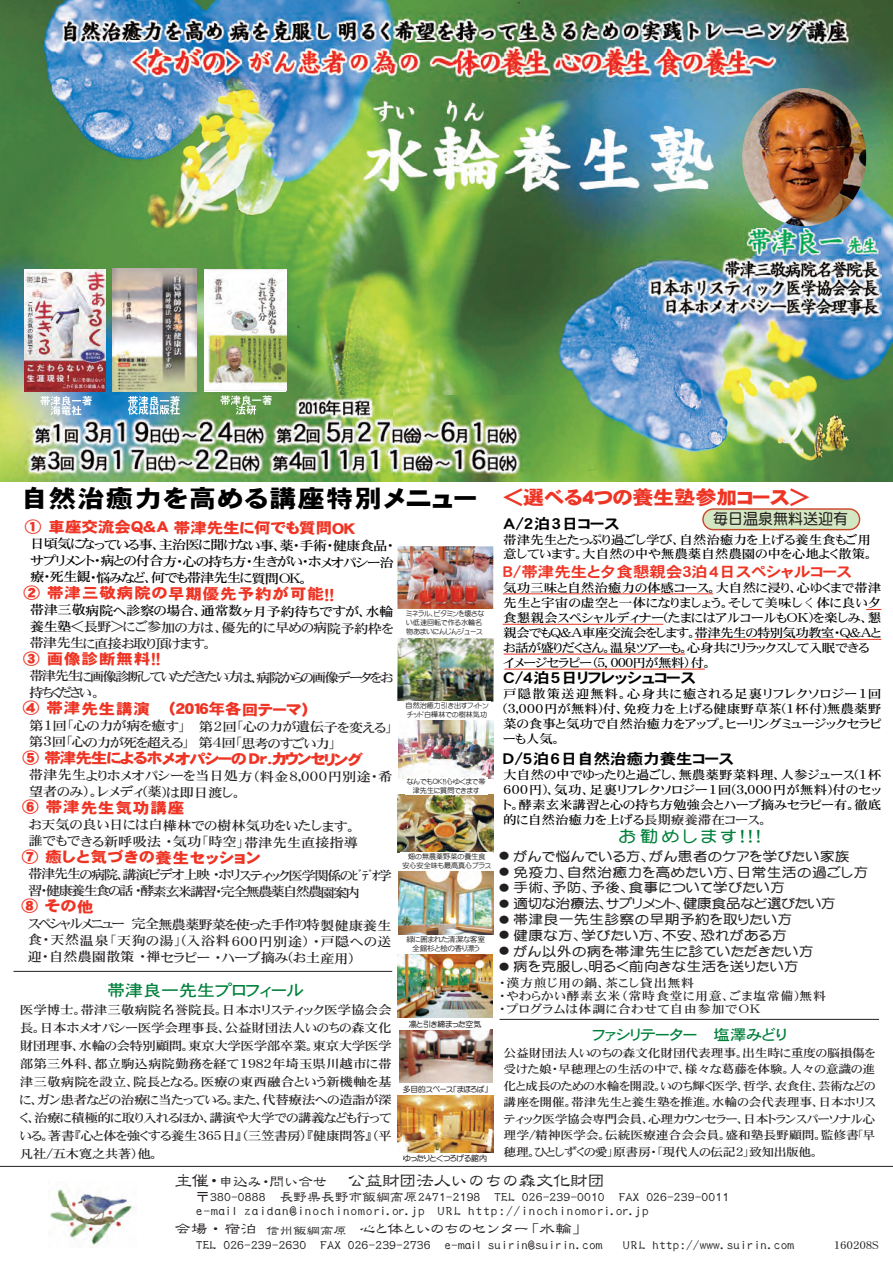
<style>
.page{position:relative;width:893px;height:1263px;background:#fff}
.page>*{position:absolute;margin:0;border:0;box-sizing:border-box;transform-origin:0 0}
.t1{font:24.3px "DFHS Gothic W9 WING RKSJ H";letter-spacing:.055em;color:#000;scale:1.11 1}
.t2{font:18px "DF Lei Sho SB WIN RKSJ H";letter-spacing:-.05em;color:#231f20}
.t3{font:16.2px "DFHS Gothic W5 WING RKSJ H";color:#00803b;scale:1.11 1}
.t4{font:16.05px "DF Maru Gothic Bd WING RKSJ H";letter-spacing:.225em;color:#00803b;scale:1.11 1}
.t5{font:15px "DF Maru Gothic Bd WING RKSJ H";color:#231f20}
.t6{font:14.85px "DFHS Gothic W9 WING RKSJ H";letter-spacing:.05em;color:#ee3525;scale:1.11 1}
.t7{font:14.85px "DFHS Gothic W9 WING RKSJ H";letter-spacing:-.005em;color:#ee3525;scale:1.11 1}
.t8{font:14.85px "DFHS Gothic W7 WING RKSJ H";color:#000;scale:1.11 1}
.t9{font:14.85px "DF Lei Sho SB WIN RKSJ H";letter-spacing:-.15em;color:#231f20;scale:1.11 1}
.t10{font:14.85px "DFHS Gothic W9 WING RKSJ H";letter-spacing:-.06em;color:#ee3525;scale:1.11 1}
.t11{font:14.85px "DFHS Gothic W7 WING RKSJ H";color:#ee3525;scale:1.11 1}
.t12{font:14.85px "DFHS Gothic W5 WING RKSJ H";color:#00803b;scale:1.11 1}
.t13{font:14.85px "DFHS Gothic W7 WING RKSJ H";letter-spacing:.03em;color:#000;scale:1.11 1}
.t14{font:13.8px/13.5px "DF Lei Sho SB WIN RKSJ H";color:#231f20}
.t15{font:13.5px "DF Lei Sho SB WIN RKSJ H";color:#231f20}
.t16{font:12.9px/16.2px "DFHS Mincho W5 WING RKSJ H";letter-spacing:-.035em;color:#231f20;text-align:justify;scale:1.11 1}
.t17{font:12.9px "DF Maru Gothic Bd WING RKSJ H";letter-spacing:.055em;color:#231f20;scale:1.11 1}
.t18{font:12.9px/16.4px "DFHS Mincho W5 WING RKSJ H";letter-spacing:-.055em;color:#000;text-align:justify;scale:1.11 1}
.t19{font:12.9px/16.2px "DFHS Mincho W5 WING RKSJ H";letter-spacing:-.1em;color:#231f20;scale:1.11 1}
.t20{font:12.9px/16.5px "DFHS Mincho W5 WING RKSJ H";letter-spacing:-.005em;color:#231f20;scale:1.11 1}
.t21{font:12.9px/16px "DFHS Mincho W5 WING RKSJ H";color:#231f20;scale:1.11 1}
.t22{font:12.9px/15.6px "DFHS Mincho W5 WING RKSJ H";letter-spacing:-.125em;color:#231f20;scale:1.11 1}
.t23{font:12.9px "DF Maru Gothic Bd WING RKSJ H";color:#231f20;scale:1.11 1}
.t24{font:12.15px/15px "DFHS Mincho W5 WING RKSJ H";color:#000;scale:1.11 1}
.t25{font:12.15px/18px "DFHS Mincho W5 WING RKSJ H";letter-spacing:-.03em;color:#231f20;text-align:justify;scale:1.11 1}
.t26{font:11.7px/12.9px "DFHS Mincho W5 WING RKSJ H";letter-spacing:.06em;color:#231f20;scale:1.11 1}
.t27{font:11.55px/16.5px "DFHS Mincho W5 WING RKSJ H";letter-spacing:-.005em;color:#231f20;text-align:justify;scale:1.11 1}
.t28{font:10.5px "DFHS Mincho W5 WING RKSJ H";color:#231f20}
.t29{font:7.95px "DF Maru Gothic Bd WING RKSJ H";color:#231f20}
.t30{font:7.8px "DF Maru Gothic Bd WING RKSJ H";color:#231f20}
.t31{font:7.5px/9px "DFHS Gothic W3 WING RKSJ H";letter-spacing:-.055em;color:#231f20;text-align:center;scale:1.05 1}
.t32{font:7.05px/9px "DF Maru Gothic Md WING RKSJ H";color:#231f20}
.s1{font-size:18.9px;color:#ee3525}
.s2{font-family:"MS Mincho"}
.s3{color:#231f20}
.s4{color:#000}
.s5{font-size:9px}
.s6{font-size:15px}
.s7{font-size:12.15px}
.s8{font-size:13.5px}
</style>
<div class="page">
<img style="left:0;top:0;width:893px;height:482px">
<img style="left:56px;top:11px;width:797px;height:43px">
<img style="left:24px;top:270px;width:82px;height:122px">
<img style="left:113px;top:269px;width:83px;height:122px">
<img style="left:128px;top:41px;width:657px;height:41px">
<img style="left:359px;top:101px;width:364px;height:100px">
<img style="left:204px;top:269px;width:82px;height:122px">
<img style="left:647px;top:257px;width:234px;height:63px">
<img style="left:398px;top:720px;width:95px;height:58px">
<img style="left:397px;top:638px;width:97px;height:64px">
<img style="left:742px;top:88px;width:124px;height:138px;border-radius:50%">
<img style="left:397px;top:546px;width:96px;height:63px">
<img style="left:398px;top:795px;width:95px;height:57px">
<div style="left:404px;top:701px;width:86px;height:19px;background:#fff"></div>
<div style="left:405px;top:776px;width:82px;height:18px;background:#fff"></div>
<hr style="left:0;top:1166px;width:893px;height:1px;background:#231f20">
<img style="left:50px;top:1189px;width:84px;height:56px">
<img style="left:399px;top:872px;width:94px;height:62px">
<img style="left:398px;top:954px;width:95px;height:64px">
<img style="left:398px;top:1095px;width:95px;height:57px">
<img style="left:399px;top:1029px;width:94px;height:54px">
<img style="left:24px;top:396px;width:506px;height:86px">
<img style="left:40px;top:396px;width:52px;height:10px">
<img style="left:51px;top:406px;width:30px;height:9px">
<img style="left:128px;top:396px;width:52px;height:19px">
<img style="left:221px;top:396px;width:51px;height:9px">
<img style="left:236px;top:405px;width:20px;height:10px">
<img style="left:743px;top:228px;width:137px;height:27px">
<svg style="left:702px;top:508px;width:158px;height:22px;background:#d3d4b1"></svg>
<hr style="left:503px;top:593px;width:210px;height:1px;background:#ee3525">
<hr style="left:503px;top:624px;width:160px;height:1px;background:#ee3525">
<hr style="left:695px;top:639px;width:186px;height:1px;background:#ee3525">
<hr style="left:504px;top:669px;width:201px;height:1px;background:#ee3525">
<hr style="left:14px;top:971px;width:378px;height:1px;background:#231f20">
<hr style="left:500px;top:1019px;width:379px;height:1px;background:#231f20">
<hr style="left:504px;top:654px;width:181px;height:1px;background:#ee3525">
<svg style="left:866px;top:609px;width:15px;height:1px"></svg>
<h1 class="t1" style="left:21px;top:486px;width:712px">自然治癒力を高める講座特別メニュー <span class="s1">＜選べる４つの養生塾参加コース＞</span></h1>
<p class="t13" style="left:503px;top:516px;width:106px">A/2泊3日コース</p>
<p class="t24" style="left:503px;top:532px;width:334px;line-height:14.2px">帯津先生とたっぷり過ごし学び、自然治癒力を上げる養生食もご用意しています。大自然の中や無農薬自然農園の中を心地よく散策。</p>
<p class="t11" style="left:503px;top:564px;width:316px">B/帯津先生と夕食懇親会３泊4日スペシャルコース</p>
<p class="t24" style="left:503px;top:580px;width:342px">気功三昧と自然治癒力の体感コース。大自然に浸り、心ゆくまで帯津先生と宇宙の虚空と一体になりましょう。そして美味し<span class="s2">く</span>体に良い夕食懇親会スペシャルディナー(たまにはアルコールもＯＫ)を楽しみ、懇親会でもＱ＆Ａ車座交流会をします。帯津先生の特別気功教室・Ｑ＆Ａとお話が盛りだくさん。温泉ツアーも。心身共にリラックスして入眠できるイメージセラピー（５，０００円が無料）付。</p>
<p class="t8" style="left:503px;top:670px;width:175px">C/4泊5日リフレッシュコース</p>
<p class="t24" style="left:503px;top:687px;width:342px;text-align:justify">戸隠散策送迎無料。心身共に癒される足裏リフレクソロジー1回(3,000円が無料)付、免疫力を上げる健康野草茶(1杯付)無農薬野菜の食事と気功で自然治癒力をアップ。ヒーリングミュージックセラピーも人気。</p>
<p class="t8" style="left:503px;top:751px;width:209px">Ｄ/5泊6日自然治癒力養生コース</p>
<p class="t24" style="left:503px;top:768px;width:342px;text-align:justify">大自然の中でゆったりと過ごし、無農薬野菜料理、人参ジュース(1杯600円)、気功、足裏リフレクソロジー1回(3,000円が無料)付のセット。酵素玄米講習と心の持ち方勉強会とハーブ摘みセラピー有。徹底的に自然治癒力を上げる<span class="s3">長期療養滞在コース。</span></p>
<p class="t5" style="left:713px;top:511px;width:136px">毎日温泉無料送迎有</p>
<p class="t7" style="left:25px;top:520px;width:299px">① 車座交流会Ｑ＆A 帯津先生に何でも質問ＯＫ</p>
<p class="t18" style="left:30px;top:536px;width:329px">日頃気になっている事、主治医に聞けない事、薬・手術・健康食品・サプリメント・病との付合方・心の持ち方・生きがい・ホメオパシー治療・死生観・悩みなど、何でも帯津先生に質問OK。</p>
<p class="t6" style="left:24px;top:586px;width:281px">② 帯津三敬病院の早期優先予約が可能！！</p>
<p class="t16" style="left:30px;top:602px;width:329px"><span class="s4">帯津三敬病院へ診察の場合、通常数ヶ月予約待ちですが、水輪養生塾</span>＜長野＞にご参加の方は、優先的に早めの病院予約枠を帯津先生に直接お取り頂けます。</p>
<p class="t6" style="left:23px;top:651px;width:125px">③ 画像診断無料！！</p>
<p class="t22" style="left:29px;top:669px;width:329px">帯津先生に画像診断していただきたい方は、病院からの画像データをお持ちください。</p>
<p class="t7" style="left:23px;top:701px;width:260px">④ 帯津先生講演 （２０１６年各回テーマ）</p>
<p class="t16" style="left:29px;top:718px;width:329px">第1回「心の力が病を癒す」 第2回「心の力が遺伝子を変える」第3回「心の力が死を超える」 第4回「思考のすごい力」</p>
<p class="t10" style="left:23px;top:751px;width:308px">⑤ 帯津先生によるホメオパシーのＤｒ．カウンセリング</p>
<p class="t21" style="left:29px;top:768px;width:329px">帯津先生よりホメオパシーを当日処方（料金8,000円別途・希望者のみ）。レメディ(薬)は即日渡し。</p>
<p class="t6" style="left:22px;top:800px;width:148px">⑥ 帯津先生気功講座</p>
<p class="t20" style="left:28px;top:817px;width:299px">お天気の良い日には白樺林での樹林気功をいたします。誰でもできる新呼吸法・気功「時空」帯津先生直接指導</p>
<p class="t6" style="left:22px;top:850px;width:217px">⑦ 癒しと気づきの養生セッション</p>
<p class="t19" style="left:28px;top:867px;width:329px">帯津先生の病院、講演ビデオ上映・ホリスティック医学関係のﾋﾞﾃﾞｵ学習・健康養生食の話・酵素玄米講習・完全無農薬自然農園案内</p>
<p class="t6" style="left:22px;top:898px;width:66px">⑧ その他</p>
<p class="t16" style="left:28px;top:916px;width:329px">スペシャルメニュー完全無農薬野菜を使った手作り特製健康養生食・天然温泉「天狗の湯」(入浴料600円別途) ・戸隠への送迎・自然農園散策・禅セラピー・ハーブ摘み(お土産用)</p>
<p class="t32" style="left:406px;top:609px;width:80px">ミネラル、ビタミンを壊さない低速回転で作る水輪名物あまいにんじんジュース</p>
<p class="t32" style="left:406px;top:701px;width:84px">自然治癒力引き出すフィトンチッド白樺林での樹林気功</p>
<p class="t32" style="left:407px;top:776px;width:80px;text-align:center">なんでもＯＫ！！心ゆくまで帯津先生に質問できます</p>
<h3 class="t4" style="left:619px;top:828px;width:129px">お勧めします！！！</h3>
<p class="t17" style="left:499px;top:850px;width:317px"><span class="s5">●</span> がんで悩んでいる方、がん患者のケアを学びたい家族</p>
<p class="t17" style="left:499px;top:865px;width:334px"><span class="s5">●</span> 免疫力、自然治癒力を高めたい方、日常生活の過ごし方</p>
<p class="t17" style="left:499px;top:881px;width:259px"><span class="s5">●</span> 手術、予防、予後、食事について学びたい方</p>
<p class="t23" style="left:499px;top:897px;width:305px"><span class="s5">●</span> 適切な治療法、サプリメント、健康食品など選びたい方</p>
<p class="t17" style="left:499px;top:913px;width:265px"><span class="s5">●</span> 帯津良一先生診察の早期予約を取りたい方</p>
<p class="t17" style="left:499px;top:929px;width:261px"><span class="s5">●</span> 健康な方、学びたい方、不安、恐れがある方</p>
<p class="t17" style="left:499px;top:944px;width:285px"><span class="s5">●</span> がん以外の病を帯津先生に診ていただきたい方</p>
<p class="t17" style="left:499px;top:960px;width:271px"><span class="s5">●</span> 病を克服し、明るく前向きな生活を送りたい方</p>
<p class="t26" style="left:499px;top:977px;width:296px">・漢方煎じ用の鍋、茶こし貸出無料<br>・やわらかい酵素玄米（常時食堂に用意、ごま塩常備)無料・プログラムは体調に合わせて自由参加でOK</p>
<p class="t32" style="left:402px;top:852px;width:90px;text-align:center">畑の無農薬野菜の養生食<br>安心安全味も最高真心プラス</p>
<p class="t31" style="left:406px;top:935px;width:77px">緑に囲まれた清潔な客室全館杉と桧の香り漂う</p>
<h3 class="t3" style="left:107px;top:982px;width:179px">帯津良一先生プロフィール</h3>
<p class="t25" style="left:20px;top:1000px;width:336px">医学博士。帯津三敬病院名誉院長。日本ホリスティック医学協会会長。日本ホメオパシー医学会理事長、公益財団法人いのちの森文化財団理事、水輪の会特別顧問。東京大学医学部卒業。東京大学医学部第三外科、都立駒込病院勤務を経て1982年埼玉県川越市に帯津三敬病院を設立、院長となる。医療の東西融合という新機軸を基に、ガン患者などの治療に当たっている。また、代替療法への造詣が深く、治療に積極的に取り入れるほか、講演や大学での講義なども行っている。著書『心と体を強くする養生365日』（三笠書房）『健康問答』（平凡社/五木寛之共著）他。</p>
<p class="t29" style="left:409px;top:1020px;width:74px">凛と引き締まった空気</p>
<p class="t12" style="left:592px;top:1027px;width:176px">ファシリテーター 塩澤みどり</p>
<p class="t27" style="left:504px;top:1044px;width:336px">公益財団法人いのちの森文化財団代表理事。出生時に重度の脳損傷を受けた娘・早穂理との生活の中で、様々な葛藤を体験。人々の意識の進化と成長のための水輪を開設。いのち輝く医学、哲学、衣食住、芸術などの講座を開催。帯津先生と養生塾を推進。水輪の会代表理事、日本ホリスティック医学協会専門会員、心理カウンセラー、日本トランスパーソナル心理学/精神医学会。伝統医療連合会会員。盛和塾長野顧問。監修書｢早穂理。ひとしずくの愛」原書房・「現代人の伝記2」致知出版他。</p>
<p class="t30" style="left:403px;top:1085px;width:87px">多目的スペース「まほろば」</p>
<p class="t29" style="left:403px;top:1154px;width:85px">ゆったりとくつろげる館内</p>
<h2 class="t2" style="left:175px;top:1172px;width:432px">主催・<span class="s6">申込み・問い合せ</span> 公益財団法人いのちの森文化財団</h2>
<p class="t14" style="left:196px;top:1190px;width:535px">〒380-0888 長野県長野市飯綱高原2471-2198 TEL 026-239-0010 FAX 026-239-0011 e-mail zaidan@inochinomori.or.jp URL http://inochinomori.or.jp</p>
<p class="t9" style="left:174px;top:1222px;width:375px">会場・宿泊 <span class="s7">信州飯綱高原</span> 心と体といのちのセンター「水輪」</p>
<p class="t14" style="left:196px;top:1238px;width:408px">TEL 026-239-2630 FAX 026-239-2736 <span class="s8">e-mail suirin@suirin.com</span></p>
<p class="t15" style="left:623px;top:1238px;width:173px">URL http://www.suirin.com</p>
<p class="t28" style="left:834px;top:1240px;width:46px">160208S</p>
</div>
